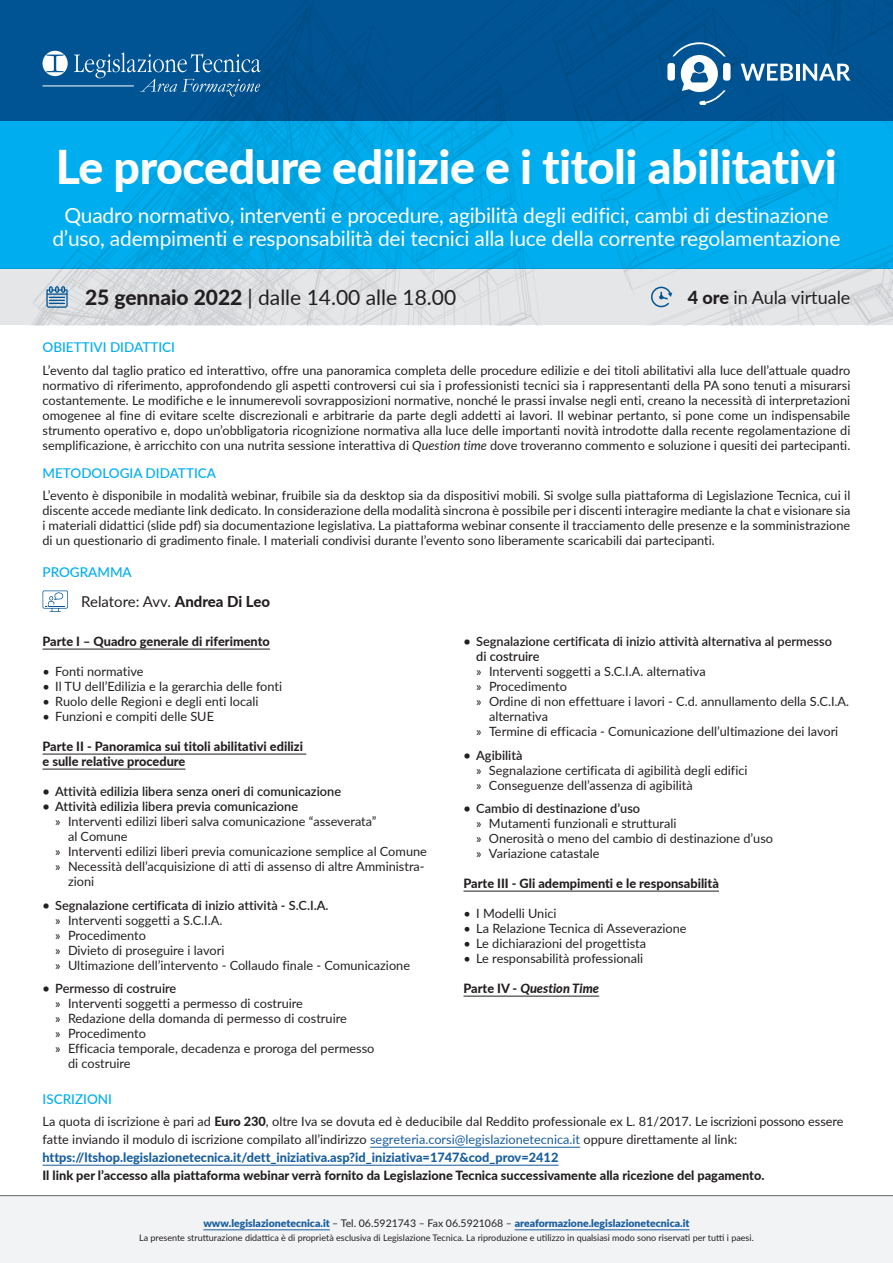
<style>
.page{position:relative;width:893px;height:1263px;background:#fff}
.page>*{position:absolute;margin:0;border:0;box-sizing:border-box;transform-origin:0 0}
.t1{font:800 46.5px "Lato";letter-spacing:-.01em;color:#fff}
.t2{font:21px/22.5px "Lato";letter-spacing:-.01em;color:#fff;text-align:center}
.t3{font:21px "Lato";color:#231f20}
.t4{font:18px "Lato";color:#231f20}
.t5{font:15px "Lato";color:#231f20}
.t6{font:500 13.5px "Lato";color:#00aeef}
.t7{font:12.75px/15px "Lato";color:#231f20}
.t8{font:600 12.75px/15px "Lato";color:#231f20}
.t9{font:800 12.75px/15px "Lato";color:#231f20}
.t10{font:italic 800 12.75px "Lato";color:#231f20}
.t11{font:900 10.5px "Lato";color:#175d9e}
.t12{font:9px "Lato";color:#231f20}
.s1{font-weight:800}
.s2{font-style:italic}
.s3{font-style:normal}
.s4{color:#175d9e}
.s5{font-weight:800;color:#175d9e}
.s6{font-weight:400;color:#231f20}
</style>
<div class="page">
<div style="left:0;top:121px;width:893px;height:148px;background:#00aeef"></div>
<div style="left:0;top:0;width:893px;height:121px;background:#005595"></div>
<div style="left:0;top:1195px;width:893px;height:68px;background:#f2f3f4"></div>
<hr style="left:203px;top:1229px;width:127px;height:1px;background:#175d9e">
<hr style="left:515px;top:1229px;width:175px;height:1px;background:#175d9e">
<hr style="left:370px;top:1147px;width:210px;height:1px;background:#175d9e">
<hr style="left:43px;top:1165px;width:515px;height:1px;background:#175d9e">
<hr style="left:43px;top:649px;width:227px;height:1px;background:#231f20">
<hr style="left:43px;top:754px;width:263px;height:1px;background:#231f20">
<hr style="left:43px;top:769px;width:142px;height:1px;background:#231f20">
<hr style="left:463px;top:891px;width:256px;height:1px;background:#231f20">
<hr style="left:463px;top:996px;width:136px;height:1px;background:#231f20">
<svg style="left:741px;top:64px;width:52px;height:17px"></svg>
<hr style="left:796px;top:64px;width:3px;height:17px;background:#fff">
<svg style="left:803px;top:64px;width:47px;height:17px"></svg>
<div style="left:667px;top:63px;width:8px;height:18px;background:#fff;border-radius:3px"></div>
<div style="left:723px;top:63px;width:7px;height:18px;background:#fff;border-radius:3px"></div>
<svg style="left:672px;top:42px;width:53px;height:63px"></svg>
<svg style="left:74px;top:52px;width:187px;height:45px"></svg>
<svg style="left:43px;top:51px;width:25px;height:25px"></svg>
<hr style="left:43px;top:86px;width:91px;height:1px;background:#fff">
<svg style="left:0;top:269px;width:893px;height:56px;fill:#e4e5e7"></svg>
<svg style="left:650px;top:286px;width:22px;height:22px"></svg>
<svg style="left:46px;top:286px;width:22px;height:22px"></svg>
<svg style="left:43px;top:590px;width:25px;height:22px"></svg>
<h1 class="t1" style="left:56px;top:132px;width:782px">Le procedure edilizie e i titoli abilitativi</h1>
<h2 class="t2" style="left:52px;top:203px;width:790px">Quadro normativo, interventi e procedure, agibilità degli edifici, cambi di destinazione d’uso, adempimenti e responsabilità dei tecnici alla luce della corrente regolamentazione</h2>
<h2 class="t3" style="left:85px;top:283px;width:373px"><span class="s1">25 gennaio 2022</span> | dalle 14.00 alle 18.00</h2>
<h3 class="t4" style="left:688px;top:285px;width:164px"><span class="s1">4 ore</span> in Aula virtuale</h3>
<p class="t6" style="left:43px;top:337px;width:134px">OBIETTIVI DIDATTICI</p>
<p class="t7" style="left:43px;top:362px;width:809px;text-align:justify">L’evento dal taglio pratico ed interattivo, offre una panoramica completa delle procedure edilizie e dei titoli abilitativi alla luce dell’attuale quadro normativo di riferimento, approfondendo gli aspetti controversi cui sia i professionisti tecnici sia i rappresentanti della PA sono tenuti a misurarsi costantemente. Le modifiche e le innumerevoli sovrapposizioni normative, nonché le prassi invalse negli enti, creano la necessità di interpretazioni omogenee al fine di evitare scelte discrezionali e arbitrarie da parte degli addetti ai lavori. Il webinar pertanto, si pone come un indispensabile strumento operativo e, dopo un’obbligatoria ricognizione normativa alla luce delle importanti novità introdotte dalla recente regolamentazione di semplificazione, è arricchito con una nutrita sessione interattiva di <span class="s2">Question time</span> dove troveranno commento e soluzione i quesiti dei partecipanti.</p>
<p class="t6" style="left:43px;top:464px;width:175px">METODOLOGIA DIDATTICA</p>
<p class="t7" style="left:43px;top:488px;width:809px;text-align:justify">L’evento è disponibile in modalità webinar, fruibile sia da desktop sia da dispositivi mobili. Si svolge sulla piattaforma di Legislazione Tecnica, cui il discente accede mediante link dedicato. In considerazione della modalità sincrona è possibile per i discenti interagire mediante la chat e visionare sia i materiali didattici (slide pdf) sia documentazione legislativa. La piattaforma webinar consente il tracciamento delle presenze e la somministrazione di un questionario di gradimento finale. I materiali condivisi durante l’evento sono liberamente scaricabili dai partecipanti.</p>
<p class="t6" style="left:43px;top:562px;width:91px">PROGRAMMA</p>
<p class="t5" style="left:81px;top:591px;width:190px">Relatore: Avv. <span class="s1">Andrea Di Leo</span></p>
<p class="t9" style="left:43px;top:633px;width:229px">Parte I – Quadro generale di riferimento</p>
<p class="t7" style="left:43px;top:663px;width:103px">• Fonti normative</p>
<p class="t7" style="left:43px;top:678px;width:241px">• Il TU dell’Edilizia e la gerarchia delle fonti</p>
<p class="t7" style="left:43px;top:693px;width:218px">• Ruolo delle Regioni e degli enti locali</p>
<p class="t7" style="left:43px;top:708px;width:173px">• Funzioni e compiti delle SUE</p>
<p class="t9" style="left:43px;top:738px;width:262px">Parte II - Panoramica sui titoli abilitativi edilizi e sulle relative procedure</p>
<p class="t8" style="left:43px;top:783px;width:300px">• Attività edilizia libera senza oneri di comunicazione</p>
<p class="t8" style="left:43px;top:798px;width:257px">• Attività edilizia libera previa comunicazione</p>
<p class="t7" style="left:55px;top:813px;width:323px">» Interventi edilizi liberi salva comunicazione “asseverata”</p>
<p class="t7" style="left:68px;top:828px;width:61px">al Comune</p>
<p class="t7" style="left:55px;top:843px;width:373px">» Interventi edilizi liberi previa comunicazione semplice al Comune</p>
<p class="t7" style="left:55px;top:858px;width:371px">» Necessità dell’acquisizione di atti di assenso di altre Amministra-</p>
<p class="t7" style="left:68px;top:873px;width:28px">zioni</p>
<p class="t8" style="left:43px;top:897px;width:287px">• Segnalazione certificata di inizio attività - S.C.I.A.</p>
<p class="t7" style="left:55px;top:912px;width:356px">» Interventi soggetti a S.C.I.A.<br>» Procedimento<br>» Divieto di proseguire i lavori<br>» Ultimazione dell’intervento - Collaudo finale - Comunicazione</p>
<p class="t8" style="left:42px;top:980px;width:135px">• Permesso di costruire</p>
<p class="t7" style="left:55px;top:995px;width:249px">» Interventi soggetti a permesso di costruire</p>
<p class="t7" style="left:55px;top:1010px;width:293px">» Redazione della domanda di permesso di costruire</p>
<p class="t7" style="left:55px;top:1025px;width:92px">» Procedimento</p>
<p class="t7" style="left:55px;top:1040px;width:321px">» Efficacia temporale, decadenza e proroga del permesso</p>
<p class="t7" style="left:68px;top:1055px;width:64px">di costruire</p>
<p class="t8" style="left:476px;top:633px;width:357px;text-indent:-13px">• Segnalazione certificata di inizio attività alternativa al permesso di costruire</p>
<p class="t7" style="left:476px;top:663px;width:231px">» Interventi soggetti a S.C.I.A. alternativa</p>
<p class="t7" style="left:476px;top:678px;width:92px">» Procedimento</p>
<p class="t7" style="left:476px;top:693px;width:374px">» Ordine di non effettuare i lavori - C.d. annullamento della S.C.I.A.</p>
<p class="t7" style="left:489px;top:708px;width:61px">alternativa</p>
<p class="t7" style="left:476px;top:723px;width:364px">» Termine di efficacia - Comunicazione dell’ultimazione dei lavori</p>
<p class="t8" style="left:463px;top:747px;width:61px">• Agibilità</p>
<p class="t7" style="left:476px;top:762px;width:273px">» Segnalazione certificata di agibilità degli edifici » Conseguenze dell’assenza di agibilità</p>
<p class="t8" style="left:463px;top:800px;width:178px">• Cambio di destinazione d’uso</p>
<p class="t7" style="left:476px;top:815px;width:298px">» Mutamenti funzionali e strutturali<br>» Onerosità o meno del cambio di destinazione d’uso » Variazione catastale</p>
<p class="t9" style="left:463px;top:875px;width:257px">Parte III - Gli adempimenti e le responsabilità</p>
<p class="t7" style="left:463px;top:905px;width:95px">• I Modelli Unici</p>
<p class="t7" style="left:463px;top:920px;width:225px">• La Relazione Tecnica di Asseverazione</p>
<p class="t7" style="left:463px;top:935px;width:184px">• Le dichiarazioni del progettista</p>
<p class="t7" style="left:463px;top:950px;width:181px">• Le responsabilità professionali</p>
<p class="t10" style="left:463px;top:979px;width:137px"><span class="s3">Parte IV -</span> Question Time</p>
<p class="t6" style="left:43px;top:1090px;width:71px">ISCRIZIONI</p>
<p class="t7" style="left:43px;top:1112px;width:803px;line-height:18px">La quota di iscrizione è pari ad <span class="s1">Euro 230</span>, oltre Iva se dovuta ed è deducibile dal Reddito professionale ex L. 81/2017. Le iscrizioni possono essere fatte inviando il modulo di iscrizione compilato all’indirizzo <span class="s4">segreteria.corsi@legislazionetecnica.it</span> oppure direttamente al link: <span class="s5">https://ltshop.legislazionetecnica.it/dett_iniziativa.asp?id_iniziativa=1747&amp;cod_prov=2412</span></p>
<p class="t9" style="left:43px;top:1167px;width:723px">Il link per l’accesso alla piattaforma webinar verrà fornito da Legislazione Tecnica successivamente alla ricezione del pagamento.</p>
<p class="t11" style="left:203px;top:1216px;width:488px">www.legislazionetecnica.it <span class="s6">– Tel. 06.5921743 – Fax 06.5921068 –</span> areaformazione.legislazionetecnica.it</p>
<p class="t12" style="left:139px;top:1231px;width:616px">La presente strutturazione didattica è di proprietà esclusiva di Legislazione Tecnica. La riproduzione e utilizzo in qualsiasi modo sono riservati per tutti i paesi.</p>
</div>
